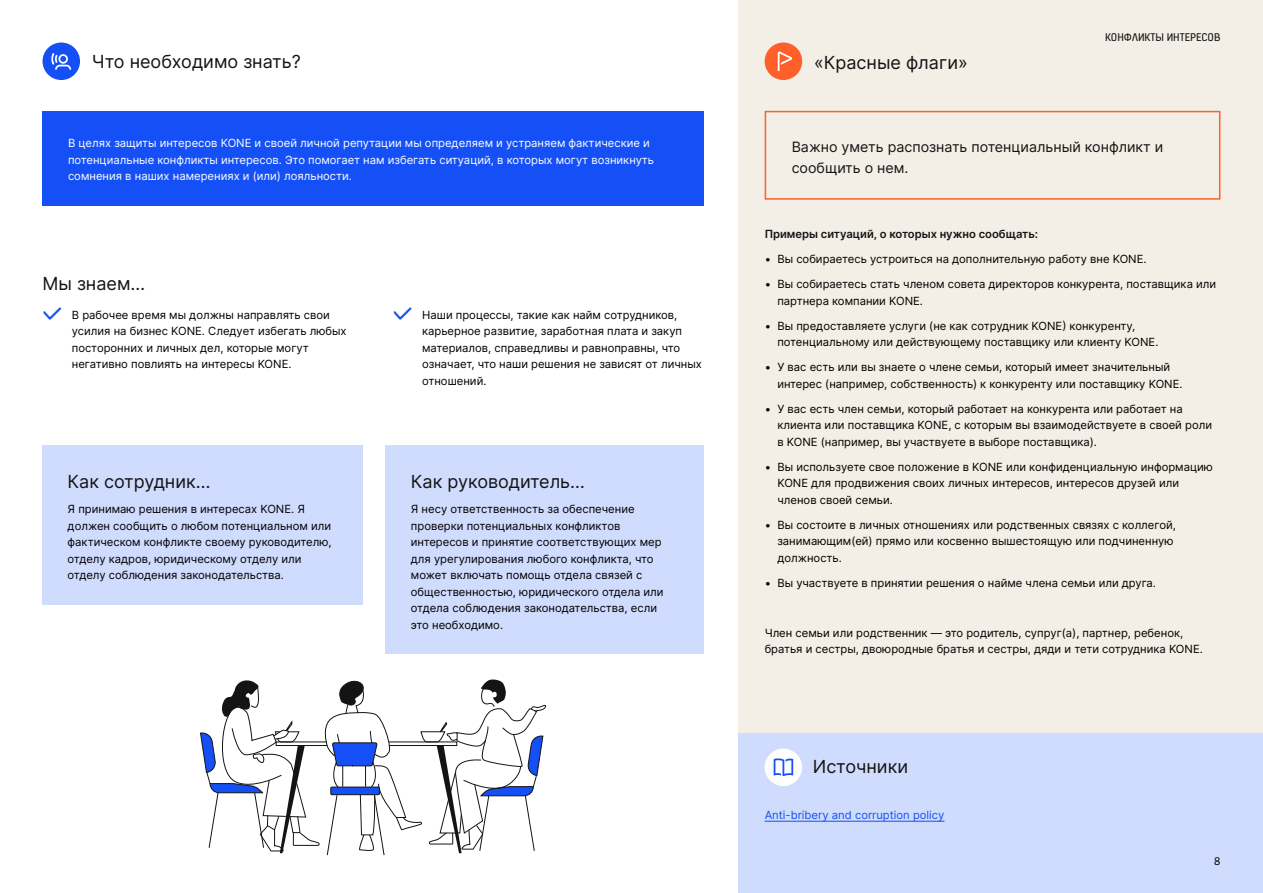
<style>
.page{position:relative;width:1263px;height:893px;background:#fff}
.page>*{position:absolute;margin:0;border:0;box-sizing:border-box;transform-origin:0 0}
.t1{font:18px "Inter";color:#141414}
.t2{font:14.25px/21px "Inter";color:#141414}
.t3{font:12px "KONE Information";color:#141414}
.t4{font:11.25px/16.5px "Inter";color:#000}
.t5{font:11.25px/16.5px "Inter";color:#fff}
.t6{font:600 11.25px "Inter";color:#141414}
.t7{font:11.25px "Inter";color:#1450f5}
.s1{font-family:"KONE Information";font-size:28.5px;color:#1450f5}
</style>
<div class="page">
<div style="left:738px;top:0;width:525px;height:893px;background:#f3eee6"></div>
<div style="left:43px;top:43px;width:37px;height:37px;background:#1450f5;border-radius:50%"></div>
<svg style="left:51px;top:53px;width:20px;height:17px"></svg>
<div style="left:765px;top:43px;width:37px;height:37px;background:#ff5f28;border-radius:50%"></div>
<svg style="left:778px;top:52px;width:14px;height:19px"></svg>
<div style="left:738px;top:733px;width:525px;height:160px;background:#d0dcfd"></div>
<div style="left:765px;top:748px;width:37px;height:38px;background:#fff;border-radius:50%"></div>
<svg style="left:774px;top:758px;width:19px;height:18px"></svg>
<svg style="left:200px;top:679px;width:346px;height:177px"></svg>
<hr style="left:765px;top:821px;width:179px;height:1px;background:#1450f5">
<div style="left:43px;top:111px;width:661px;height:95px;background:#1450f5"></div>
<div style="left:42px;top:445px;width:321px;height:160px;background:#d0dcfd"></div>
<div style="left:385px;top:445px;width:319px;height:209px;background:#d0dcfd"></div>
<div style="left:765px;top:111px;width:455px;height:89px;border:2px solid #ff5f28"></div>
<h1 class="t1" style="left:92px;top:48px;width:210px">Что необходимо знать?</h1>
<h1 class="t1" style="left:814px;top:50px;width:155px">«Красные флаги»</h1>
<p class="t3" style="left:1105px;top:29px;width:117px">КОНФЛИКТЫ ИНТЕРЕСОВ</p>
<p class="t5" style="left:68px;top:135px;width:588px">В целях защиты интересов KONE и своей личной репутации мы определяем и устраняем фактические и потенциальные конфликты интересов. Это помогает нам избегать ситуаций, в которых могут возникнуть сомнения в наших намерениях и (или) лояльности.</p>
<h1 class="t1" style="left:43px;top:270px;width:104px">Мы знаем…</h1>
<p class="t4" style="left:72px;top:306px;width:276px;text-indent:-30px"><span class="s1">✓</span> В рабочее время мы должны направлять свои усилия на бизнес KONE. Следует избегать любых посторонних и личных дел, которые могут негативно повлиять на интересы KONE.</p>
<h1 class="t1" style="left:68px;top:468px;width:144px">Как сотрудник…</h1>
<p class="t4" style="left:68px;top:501px;width:265px">Я принимаю решения в интересах KONE. Я должен сообщить о любом потенциальном или фактическом конфликте своему руководителю, отделу кадров, юридическому отделу или отделу соблюдения законодательства.</p>
<p class="t4" style="left:422px;top:306px;width:281px;text-indent:-30px"><span class="s1">✓</span> Наши процессы, такие как найм сотрудников, карьерное развитие, заработная плата и закуп материалов, справедливы и равноправны, что означает, что наши решения не зависят от личных отношений.</p>
<h1 class="t1" style="left:411px;top:468px;width:176px">Как руководитель…</h1>
<p class="t4" style="left:411px;top:501px;width:254px">Я несу ответственность за обеспечение проверки потенциальных конфликтов интересов и принятие соответствующих мер для урегулирования любого конфликта, что может включать помощь отдела связей с общественностью, юридического отдела или отдела соблюдения законодательства, если это необходимо.</p>
<p class="t2" style="left:792px;top:136px;width:373px">Важно уметь распознать потенциальный конфликт и сообщить о нем.</p>
<p class="t6" style="left:765px;top:226px;width:275px">Примеры ситуаций, о которых нужно сообщать:</p>
<p class="t4" style="left:765px;top:250px;width:383px">• Вы собираетесь устроиться на дополнительную работу вне KONE.</p>
<p class="t4" style="left:777px;top:275px;width:440px;text-indent:-13px">• Вы собираетесь стать членом совета директоров конкурента, поставщика или партнера компании KONE.</p>
<p class="t4" style="left:777px;top:317px;width:382px;text-indent:-13px">• Вы предоставляете услуги (не как сотрудник KONE) конкуренту, потенциальному или действующему поставщику или клиенту KONE.</p>
<p class="t4" style="left:777px;top:358px;width:407px;text-indent:-13px">• У вас есть или вы знаете о члене семьи, который имеет значительный интерес (например, собственность) к конкуренту или поставщику KONE.</p>
<p class="t4" style="left:777px;top:400px;width:436px;text-indent:-13px">• У вас есть член семьи, который работает на конкурента или работает на клиента или поставщика KONE, с которым вы взаимодействуете в своей роли в KONE (например, вы участвуете в выборе поставщика).</p>
<p class="t4" style="left:777px;top:458px;width:437px;text-indent:-13px">• Вы используете свое положение в KONE или конфиденциальную информацию<br>KONE для продвижения своих личных интересов, интересов друзей или членов своей семьи.</p>
<p class="t4" style="left:777px;top:516px;width:400px;text-indent:-13px">• Вы состоите в личных отношениях или родственных связях с коллегой, занимающим(ей) прямо или косвенно вышестоящую или подчиненную должность.</p>
<p class="t4" style="left:765px;top:574px;width:393px">• Вы участвуете в принятии решения о найме члена семьи или друга.</p>
<p class="t4" style="left:765px;top:624px;width:440px">Член семьи или родственник — это родитель, супруг(а), партнер, ребенок, братья и сестры, двоюродные братья и сестры, дяди и тети сотрудника KONE.</p>
<h1 class="t1" style="left:813px;top:753px;width:97px">Источники</h1>
<p class="t7" style="left:765px;top:807px;width:181px">Anti-bribery and corruption policy</p>
<p class="t3" style="left:1214px;top:853px;width:8px">8</p>
</div>
